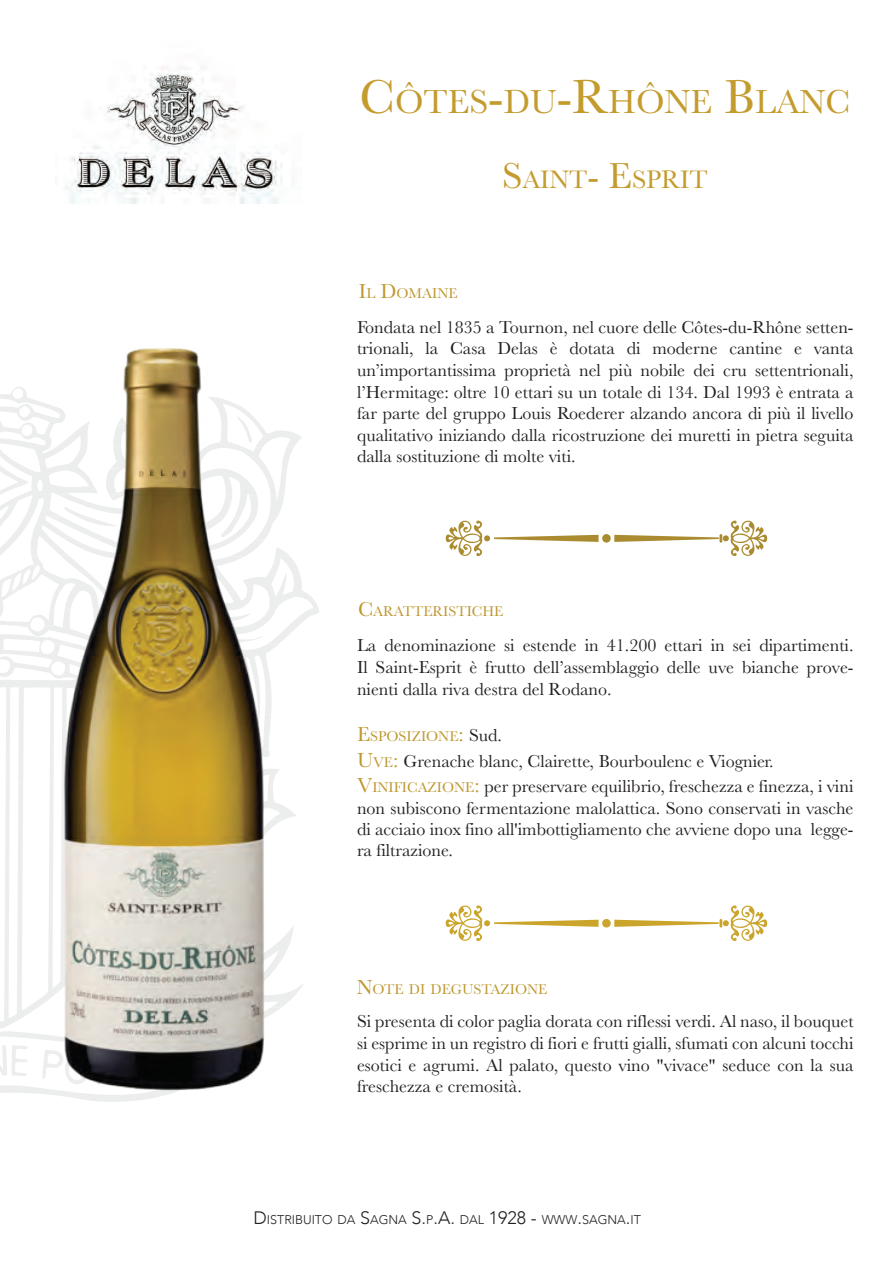
<style>
.page{position:relative;width:893px;height:1263px;background:#fff}
.page>*{position:absolute;margin:0;border:0;box-sizing:border-box;transform-origin:0 0}
.t1{font:34.65px "Baskerville";color:#c49b2d}
.t2{font:26.25px "Baskerville";color:#c49b2d}
.t3{font:18px/21.6px "Baskerville";color:#231f20;text-align:justify}
.t4{font:14.7px "Baskerville";color:#be972e}
.t5{font:300 12.6px "Avenir";color:#231f20}
.s1{font-size:49.5px}
.s2{font-size:37.5px}
.s3{font-size:21px}
.s4{font-size:18px;color:#231f20}
.s5{font-size:21px;color:#be972e}
.s6{font-size:14.7px;color:#be972e}
.s7{font-size:18px}
</style>
<div class="page">
<svg style="left:5px;top:820px;width:277px;height:105px"></svg>
<svg style="left:0;top:387px;width:319px;height:433px"></svg>
<svg style="left:0;top:925px;width:303px;height:177px"></svg>
<img style="left:65px;top:67px;width:217px;height:137px">
<svg style="left:614px;top:521px;width:153px;height:35px"></svg>
<svg style="left:446px;top:521px;width:153px;height:35px"></svg>
<div style="left:602px;top:534px;width:9px;height:9px;background:#ab8b2f;border-radius:50%"></div>
<svg style="left:614px;top:905px;width:153px;height:36px"></svg>
<svg style="left:446px;top:905px;width:153px;height:36px"></svg>
<div style="left:602px;top:919px;width:9px;height:8px;background:#cba52b;border-radius:50%"></div>
<img style="left:64px;top:348px;width:201px;height:742px">
<h1 class="t1" style="left:359px;top:80px;width:492px"><span class="s1">C</span>ÔTES<span class="s1">-</span>DU<span class="s1">-R</span>HÔNE <span class="s1">B</span>LANC</h1>
<h2 class="t2" style="left:502px;top:163px;width:207px"><span class="s2">S</span>AINT<span class="s2">- E</span>SPRIT</h2>
<p class="t4" style="left:359px;top:284px;width:100px"><span class="s3">I</span>L <span class="s3">D</span>OMAINE</p>
<p class="t3" style="left:357px;top:316px;width:498px">Fondata nel 1835 a Tournon, nel cuore delle Côtes-du-Rhône setten&shy;trionali, la Casa Delas è dotata di moderne cantine e vanta un’importantissima proprietà nel più nobile dei cru settentrionali, l’Hermitage: oltre 10 ettari su un totale di 134. Dal 1993 è entrata a far parte del gruppo Louis Roederer alzando ancora di più il livello qualitativo iniziando dalla ricostruzione dei muretti in pietra seguita dalla sostituzione di molte viti.</p>
<p class="t4" style="left:358px;top:602px;width:147px"><span class="s3">C</span>ARATTERISTICHE</p>
<p class="t3" style="left:357px;top:635px;width:498px">La denominazione si estende in 41.200 ettari in sei dipartimenti.<br>Il Saint-Esprit è frutto dell’assemblaggio delle uve bianche prove&shy;nienti dalla riva destra del Rodano.</p>
<p class="t4" style="left:357px;top:727px;width:146px"><span class="s3">E</span>SPOSIZIONE<span class="s3">:</span> <span class="s4">Sud.</span></p>
<p class="t3" style="left:357px;top:748px;width:498px;line-height:25.2px"><span class="s5">U</span><span class="s6">VE</span><span class="s5">:</span> Grenache blanc, Clairette, Bourboulenc e Viognier.<br><span class="s5">V</span><span class="s6">INIFICAZIONE</span><span class="s5">:</span> per preservare equilibrio, freschezza e finezza, i vini</p>
<p class="t3" style="left:357px;top:798px;width:498px;line-height:21.1px">non subiscono fermentazione malolattica. Sono conservati in vasche di acciaio inox fino all'imbottigliamento che avviene dopo una legge&shy;ra filtrazione.</p>
<p class="t4" style="left:357px;top:980px;width:192px"><span class="s3">N</span>OTE DI DEGUSTAZIONE</p>
<p class="t3" style="left:357px;top:1011px;width:498px">Si presenta di color paglia dorata con riflessi verdi. Al naso, il bouquet si esprime in un registro di fiori e frutti gialli, sfumati con alcuni tocchi esotici e agrumi. Al palato, questo vino "vivace" seduce con la sua freschezza e cremosità.</p>
<p class="t5" style="left:254px;top:1212px;width:389px"><span class="s7">D</span>ISTRIBUITO DA <span class="s7">S</span>AGNA <span class="s7">S.</span>P<span class="s7">.A.</span> DAL <span class="s7">1928 -</span> WWW<span class="s7">.</span>SAGNA<span class="s7">.</span>IT</p>
</div>
